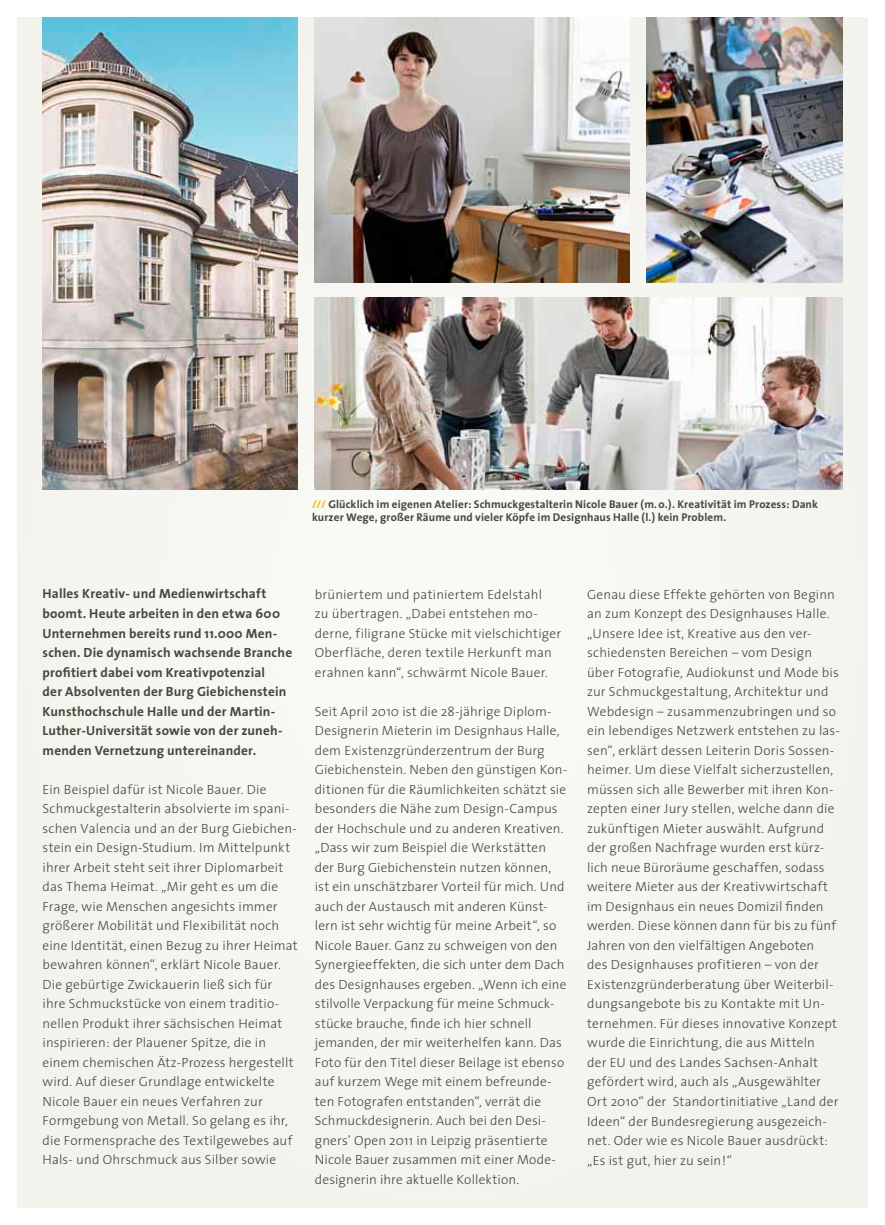
<style>
.page{position:relative;width:885px;height:1225px;background:#fff}
.page>*{position:absolute;margin:0;border:0;box-sizing:border-box;transform-origin:0 0}
.t1{font:300 13.35px/19.5px "The Sans";letter-spacing:.01em;color:#48473a}
.t2{font:700 13.35px/19.5px "The Sans";letter-spacing:.015em;color:#48473a}
.t3{font:700 11.25px/12.8px "The Sans";letter-spacing:.01em;color:#48473a}
.s1{color:#fbb900}
</style>
<div class="page">
<div style="left:17px;top:17px;width:850px;height:1191px;background:#f5f5f1"></div>
<img style="left:315px;top:298px;width:527px;height:191px">
<img style="left:43px;top:17px;width:255px;height:472px">
<img style="left:315px;top:17px;width:314px;height:266px">
<img style="left:646px;top:17px;width:196px;height:266px">
<p class="t3" style="left:312px;top:498px;width:507px"><span class="s1">///</span> Glücklich im eigenen Atelier: Schmuckgestalterin Nicole Bauer (m.o.). Kreativität im Prozess: Dank kurzer Wege, großer Räume und vieler Köpfe im Designhaus Halle (l.) kein Problem.</p>
<p class="t2" style="left:43px;top:584px;width:251px">Halles Kreativ- und Medienwirtschaft boomt. Heute arbeiten in den etwa 600<br>Unternehmen bereits rund 11.000 Men&shy;schen. Die dynamisch wachsende Branche profitiert dabei vom Kreativpotenzial<br>der Absolventen der Burg Giebichenstein Kunsthochschule Halle und der Martin-Luther-Universität sowie von der zuneh&shy;menden Vernetzung untereinander.</p>
<p class="t1" style="left:43px;top:779px;width:257px">Ein Beispiel dafür ist Nicole Bauer. Die Schmuckgestalterin absolvierte im spani&shy;schen Valencia und an der Burg Giebichen&shy;stein ein Design-Studium. Im Mittelpunkt ihrer Arbeit steht seit ihrer Diplomarbeit das Thema Heimat. „Mir geht es um die Frage, wie Menschen angesichts immer größerer Mobilität und Flexibilität noch eine Identität, einen Bezug zu ihrer Heimat bewahren können“, erklärt Nicole Bauer.<br>Die gebürtige Zwickauerin ließ sich für ihre Schmuckstücke von einem traditio&shy;nellen Produkt ihrer sächsischen Heimat inspirieren: der Plauener Spitze, die in einem chemischen Ätz-Prozess hergestellt wird. Auf dieser Grundlage entwickelte Nicole Bauer ein neues Verfahren zur Formgebung von Metall. So gelang es ihr, die Formensprache des Textilgewebes auf Hals- und Ohrschmuck aus Silber sowie</p>
<p class="t1" style="left:315px;top:584px;width:248px">brüniertem und patiniertem Edelstahl<br>zu übertragen. „Dabei entstehen mo&shy;derne, filigrane Stücke mit vielschichtiger Oberfläche, deren textile Herkunft man erahnen kann“, schwärmt Nicole Bauer.</p>
<p class="t1" style="left:315px;top:701px;width:254px">Seit April 2010 ist die 28-jährige Diplom-Designerin Mieterin im Designhaus Halle, dem Existenzgründerzentrum der Burg Giebichenstein. Neben den günstigen Kon&shy;ditionen für die Räumlichkeiten schätzt sie besonders die Nähe zum Design-Campus der Hochschule und zu anderen Kreativen. „Dass wir zum Beispiel die Werkstätten der Burg Giebichenstein nutzen können, ist ein unschätzbarer Vorteil für mich. Und auch der Austausch mit anderen Künst&shy;lern ist sehr wichtig für meine Arbeit“, so Nicole Bauer. Ganz zu schweigen von den Synergieeffekten, die sich unter dem Dach des Designhauses ergeben. „Wenn ich eine stilvolle Verpackung für meine Schmuck&shy;stücke brauche, finde ich hier schnell jemanden, der mir weiterhelfen kann. Das Foto für den Titel dieser Beilage ist ebenso auf kurzem Wege mit einem befreunde&shy;ten Fotografen entstanden“, verrät die Schmuckdesignerin. Auch bei den Desi&shy;gners’ Open 2011 in Leipzig präsentierte Nicole Bauer zusammen mit einer Mode&shy;designerin ihre aktuelle Kollektion.</p>
<p class="t1" style="left:587px;top:584px;width:254px">Genau diese Effekte gehörten von Beginn an zum Konzept des Designhauses Halle. „Unsere Idee ist, Kreative aus den ver&shy;schiedensten Bereichen – vom Design über Fotografie, Audiokunst und Mode bis zur Schmuckgestaltung, Architektur und Webdesign – zusammenzubringen und so ein lebendiges Netzwerk entstehen zu las&shy;sen“, erklärt dessen Leiterin Doris Sossen&shy;heimer. Um diese Vielfalt sicherzustellen, müssen sich alle Bewerber mit ihren Kon&shy;zepten einer Jury stellen, welche dann die zukünftigen Mieter auswählt. Aufgrund der großen Nachfrage wurden erst kürz&shy;lich neue Büroräume geschaffen, sodass weitere Mieter aus der Kreativwirtschaft im Designhaus ein neues Domizil finden werden. Diese können dann für bis zu fünf Jahren von den vielfältigen Angeboten<br>des Designhauses profitieren – von der Existenzgründerberatung über Weiterbil&shy;dungsangebote bis zu Kontakte mit Un&shy;ternehmen. Für dieses innovative Konzept wurde die Einrichtung, die aus Mitteln<br>der EU und des Landes Sachsen-Anhalt gefördert wird, auch als „Ausgewählter Ort 2010“ der Standortinitiative „Land der Ideen“ der Bundesregierung ausgezeich&shy;net. Oder wie es Nicole Bauer ausdrückt: „Es ist gut, hier zu sein!“</p>
</div>
